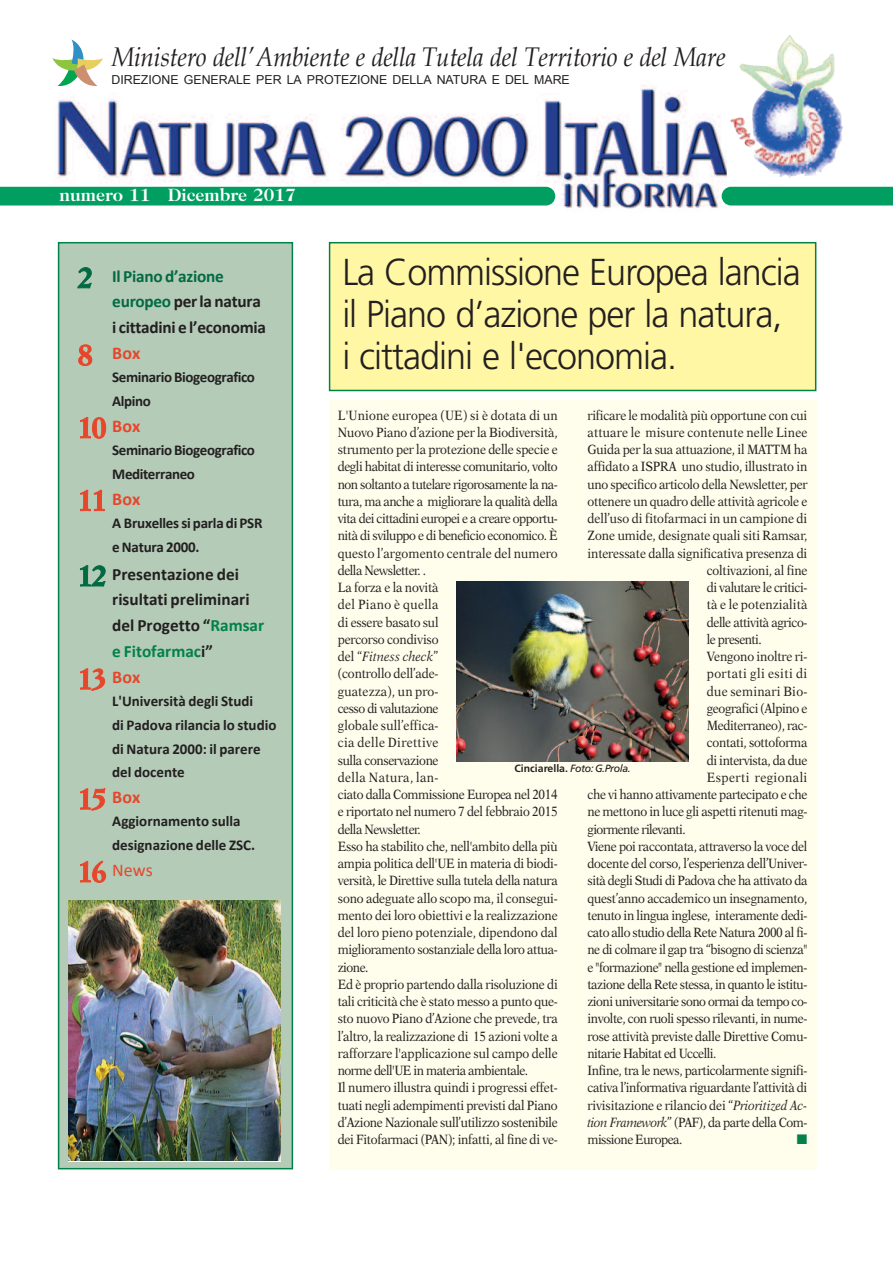
<style>
.page{position:relative;width:893px;height:1263px;background:#fff}
.page>*{position:absolute;margin:0;border:0;box-sizing:border-box;transform-origin:0 0}
.t1{font:300 37.5px/42px "Frutiger";letter-spacing:-.03em;color:#231f20;scale:.96 1}
.t2{font:italic 27px "Book Antiqua";letter-spacing:-.01em;color:#231f20;scale:.9 1}
.t3{font:700 18px "Calibri";color:#e7462b}
.t4{font:700 18px "Caslon Two Twenty Four";color:#fff}
.t5{font:18px "Calibri";color:#e7462b}
.t6{font:700 17.25px/25.8px "Calibri";color:#231f20}
.t7{font:700 15px/23.5px "Calibri";color:#231f20}
.t8{font:700 15px/23.5px "Calibri";letter-spacing:-.025em;color:#231f20}
.t9{font:13.8px "Zapf Dingbats";color:#018249}
.t10{font:13.5px/17.2px "New Aster";letter-spacing:-.02em;color:#231f20;scale:.88 1}
.t11{font:13.5px "New Aster";letter-spacing:-.04em;color:#231f20;scale:.88 1}
.t12{font:13.5px "New Aster";color:#231f20;scale:.88 1}
.t13{font:13.5px "New Aster";letter-spacing:.015em;color:#231f20;scale:.88 1}
.t14{font:13.5px "New Aster";letter-spacing:.04em;color:#231f20;scale:.88 1}
.t15{font:13.5px "New Aster";letter-spacing:-.045em;color:#231f20;scale:.88 1}
.t16{font:13.5px "New Aster";letter-spacing:.01em;color:#231f20;scale:.88 1}
.t17{font:13.5px "New Aster";letter-spacing:.025em;color:#231f20;scale:.88 1}
.t18{font:12.3px "Arial";color:#231f20}
.t19{font:italic 10.5px "Frutiger";letter-spacing:-.04em;color:#231f20}
.s1{font-family:"Simoncini Garamond";font-size:30px;color:#026a43}
.s2{color:#026a43}
.s3{font-family:"Simoncini Garamond";font-size:30px}
.s4{color:#018249}
.s5{font-family:"Simoncini Garamond";font-weight:700;font-size:30px}
.s6{font-style:italic}
.s7{font-weight:700;font-style:normal}
</style>
<div class="page">
<div style="left:329px;top:400px;width:487px;height:769px;background:#fffdec"></div>
<img style="left:730px;top:35px;width:113px;height:143px">
<img style="left:53px;top:85px;width:674px;height:124px">
<div style="left:0;top:187px;width:555px;height:18px;background:#009f61"></div>
<div style="left:722px;top:187px;width:171px;height:18px;background:#009f61"></div>
<div style="left:330px;top:243px;width:485px;height:147px;background:#fff7a4"></div>
<div style="left:329px;top:242px;width:487px;height:149px;border:2px solid #018249"></div>
<div style="left:59px;top:243px;width:233px;height:925px;background:#b4cbb7"></div>
<div style="left:58px;top:242px;width:235px;height:927px;border:2px solid #018249"></div>
<svg style="left:52px;top:39px;width:51px;height:48px"></svg>
<img style="left:457px;top:581px;width:232px;height:180px">
<img style="left:68px;top:900px;width:212px;height:260px">
<h2 class="t2" style="left:111px;top:41px;width:684px">Ministero dell’Ambiente e della Tutela del Territorio e del Mare</h2>
<p class="t18" style="left:111px;top:73px;width:460px">DIREZIONE GENERALE PER LA PROTEZIONE DELLA NATURA E DEL MARE</p>
<h3 class="t4" style="left:60px;top:188px;width:238px">numero 11 Dicembre 2017</h3>
<p class="t6" style="left:112px;top:263px;width:155px;text-indent:-35px"><span class="s1">2</span> <span class="s2">Il Piano d’azione europeo</span> per la natura i cittadini e l’economia</p>
<h3 class="t3" style="left:78px;top:342px;width:64px"><span class="s3">8</span> Box</h3>
<p class="t8" style="left:112px;top:365px;width:144px">SeminarioBiogeografico<br>Alpino</p>
<h3 class="t3" style="left:78px;top:415px;width:64px"><span class="s3">10</span> Box</h3>
<p class="t8" style="left:112px;top:438px;width:144px">SeminarioBiogeografico<br>Mediterraneo</p>
<h3 class="t3" style="left:78px;top:487px;width:64px"><span class="s3">11</span> Box</h3>
<p class="t7" style="left:112px;top:511px;width:152px">A Bruxellessi parla di PSR eNatura 2000.</p>
<p class="t6" style="left:112px;top:561px;width:153px;text-indent:-35px"><span class="s1">12</span> Presentazione dei risultati preliminari del Progetto “<span class="s4">Ramsar e Fitofarmac</span>i”</p>
<h3 class="t3" style="left:78px;top:666px;width:64px"><span class="s3">13</span> Box</h3>
<p class="t7" style="left:112px;top:689px;width:166px">L'Università degli Studi<br>di Padova rilancia lo studio di Natura 2000: il parere del docente</p>
<h3 class="t3" style="left:78px;top:786px;width:64px"><span class="s3">15</span> Box</h3>
<p class="t7" style="left:112px;top:809px;width:144px">Aggiornamento sulla designazione delle ZSC.</p>
<h3 class="t5" style="left:78px;top:858px;width:77px"><span class="s5">16</span> News</h3>
<h1 class="t1" style="left:342px;top:254px;width:479px">La Commissione Europea lancia il Piano d’azione per la natura,<br>i cittadini e l'economia.</h1>
<p class="t10" style="left:338px;top:407px;width:251px">L'Unione europea (UE) si è dotata di un Nuovo Piano d’azione per la Biodiversità, strumento per la protezione delle specie e degli habitat di interesse comunitario, volto non soltanto a tutelare rigorosamente la na&shy;tura, ma anche a migliorare la qualità della vita dei cittadini europei e a creare opportu&shy;nità di sviluppo e di beneficio economico. È questo l’argomento centrale del numero della Newsletter. .<br>La forza e la novità<br>del Piano è quella<br>di essere basato sul<br>percorso condiviso<br>del “<span class="s6">Fitness check</span>”<br>(controllo dell’ade-<br>guatezza), un pro-<br>cesso di valutazione<br>globale sull’effica-<br>cia delle Direttive<br>sulla conservazione<br>della Natura, lan-<br>ciato dalla Commissione Europea nel 2014 e riportato nel numero 7 del febbraio 2015 della Newsletter.<br>Esso ha stabilito che, nell'ambito della più ampia politica dell'UE in materia di biodi&shy;versità, le Direttive sulla tutela della natura sono adeguate allo scopo ma, il consegui&shy;mento dei loro obiettivi e la realizzazione del loro pieno potenziale, dipendono dal miglioramento sostanziale della loro attua&shy;zione.<br>Ed è proprio partendo dalla risoluzione di tali criticità che è stato messo a punto que&shy;sto nuovo Piano d’Azione che prevede, tra l’altro, la realizzazione di 15 azioni volte a rafforzare l'applicazione sul campo delle norme dell'UE in materia ambientale.<br>Il numero illustra quindi i progressi effet&shy;tuati negli adempimenti previsti dal Piano d’Azione Nazionale sull’utilizzo sostenibile dei Fitofarmaci (PAN); infatti, al fine di ve-</p>
<p class="t10" style="left:587px;top:407px;width:251px">rificare le modalità più opportune con cui</p>
<p class="t13" style="left:587px;top:427px;width:251px">attuare le misure contenute nelle Linee</p>
<p class="t10" style="left:587px;top:442px;width:251px">Guida per la sua attuazione, il MATTM ha</p>
<p class="t10" style="left:587px;top:459px;width:251px">affidato a ISPRA uno studio, illustrato in</p>
<p class="t10" style="left:587px;top:476px;width:251px">uno specifico articolo della Newsletter, per</p>
<p class="t10" style="left:587px;top:493px;width:251px">ottenere un quadro delle attività agricole e</p>
<p class="t12" style="left:587px;top:513px;width:251px">dell’uso di fitofarmaci in un campione di</p>
<p class="t12" style="left:587px;top:530px;width:251px">Zone umide, designate quali siti Ramsar,</p>
<p class="t10" style="left:587px;top:545px;width:251px">interessate dalla significativa presenza di</p>
<p class="t10" style="left:707px;top:562px;width:116px">coltivazioni, al fine</p>
<p class="t10" style="left:707px;top:580px;width:116px">di valutare le critici-</p>
<p class="t16" style="left:707px;top:599px;width:116px">tà e le potenzialità</p>
<p class="t10" style="left:707px;top:614px;width:116px">delle attività agrico-</p>
<p class="t11" style="left:707px;top:634px;width:64px">le presenti.</p>
<p class="t10" style="left:707px;top:649px;width:116px">Vengono inoltre ri-</p>
<p class="t14" style="left:707px;top:668px;width:116px">portati gli esiti di</p>
<p class="t17" style="left:707px;top:685px;width:116px">due seminari Bio-</p>
<p class="t10" style="left:707px;top:700px;width:116px">geografici (Alpino e</p>
<p class="t10" style="left:707px;top:718px;width:116px">Mediterraneo), rac-</p>
<p class="t10" style="left:707px;top:735px;width:116px">contati, sottoforma</p>
<p class="t10" style="left:707px;top:752px;width:116px">di intervista, da due</p>
<p class="t14" style="left:707px;top:772px;width:116px">Esperti regionali</p>
<p class="t10" style="left:587px;top:787px;width:251px">che vi hanno attivamente partecipato e che</p>
<p class="t10" style="left:587px;top:804px;width:251px">ne mettono in luce gli aspetti ritenuti mag-</p>
<p class="t15" style="left:587px;top:823px;width:113px">giormente rilevanti.</p>
<p class="t10" style="left:587px;top:838px;width:251px">Viene poi raccontata, attraverso la voce del</p>
<p class="t10" style="left:587px;top:856px;width:251px">docente del corso, l’esperienza dell’Univer-</p>
<p class="t10" style="left:587px;top:873px;width:251px">sità degli Studi di Padova che ha attivato da</p>
<p class="t10" style="left:587px;top:890px;width:251px">quest’anno accademico un insegnamento,</p>
<p class="t10" style="left:587px;top:907px;width:251px">tenuto in lingua inglese, interamente dedi-</p>
<p class="t10" style="left:587px;top:925px;width:251px">cato allo studio della Rete Natura 2000 al fi-</p>
<p class="t10" style="left:587px;top:942px;width:251px">ne di colmare il gap tra “bisogno di scienza"</p>
<p class="t10" style="left:587px;top:959px;width:251px">e "formazione" nella gestione ed implemen-</p>
<p class="t10" style="left:587px;top:976px;width:251px">tazione della Rete stessa, in quanto le istitu-</p>
<p class="t11" style="left:587px;top:996px;width:251px">zioni universitarie sono ormai da tempo co-</p>
<p class="t10" style="left:587px;top:1011px;width:251px">involte, con ruoli spesso rilevanti, in nume-</p>
<p class="t10" style="left:587px;top:1028px;width:251px">rose attività previste dalle Direttive Comu-</p>
<p class="t11" style="left:587px;top:1048px;width:148px">nitarie Habitat ed Uccelli.</p>
<p class="t10" style="left:587px;top:1063px;width:251px">Infine, tra le news, particolarmente signifi-</p>
<p class="t10" style="left:587px;top:1080px;width:251px">cativa l’informativa riguardante l’attività di</p>
<p class="t10" style="left:587px;top:1097px;width:251px">rivisitazione e rilancio dei “<span class="s6">Prioritized Ac-</span></p>
<p class="t11" style="left:587px;top:1117px;width:251px"><span class="s6">tion Framework</span>” (PAF), da parte della Com-</p>
<p class="t11" style="left:587px;top:1134px;width:109px">missione Europea.</p>
<p class="t9" style="left:797px;top:1131px;width:12px">■</p>
<p class="t19" style="left:515px;top:764px;width:118px"><span class="s7">Cinciarella.</span> Foto:G.Prola.</p>
</div>
